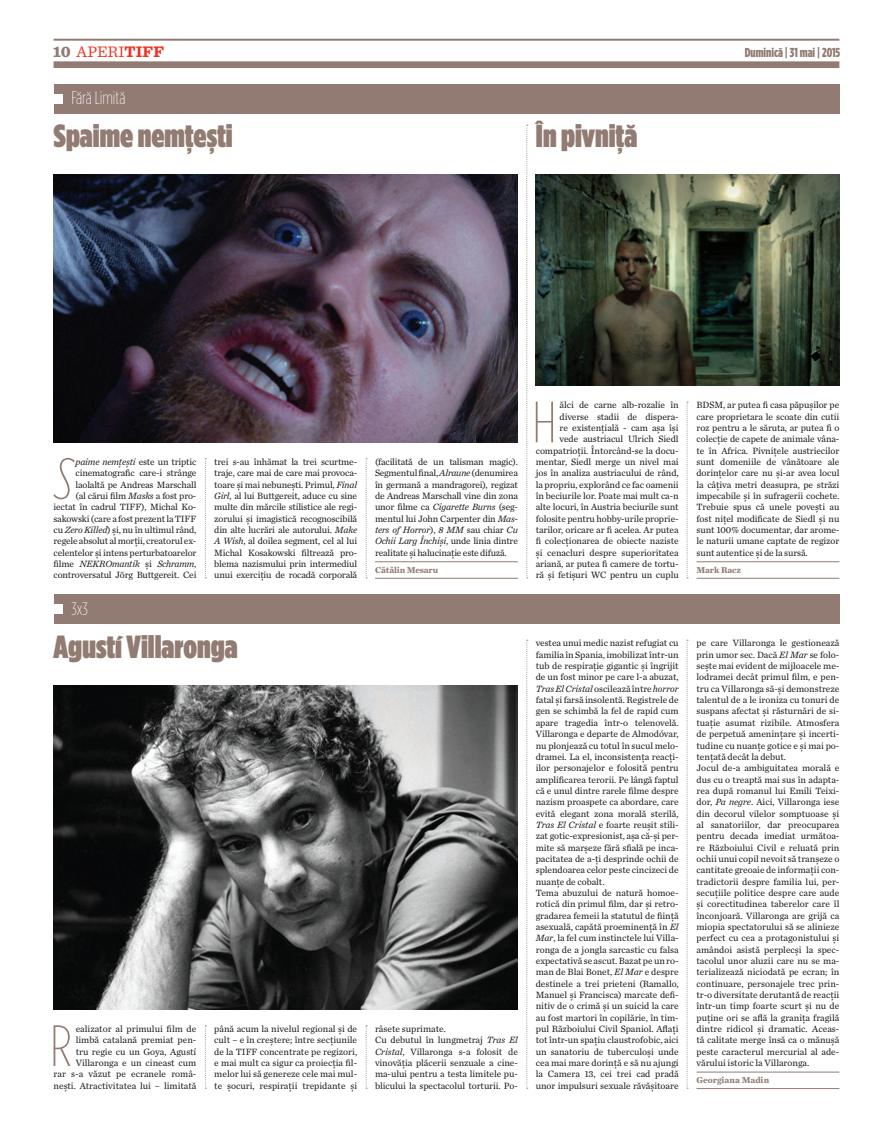
<style>
.page{position:relative;width:893px;height:1134px;background:#fff}
.page>*{position:absolute;margin:0;border:0;box-sizing:border-box;transform-origin:0 0}
.t1{font:200 58.1px "Gotham Condensed";color:#927b73}
.t2{font:italic 200 58.1px "Gotham Condensed";color:#927b73}
.t3{font:900 32px "Gotham Condensed";color:#927b73}
.t4{font:200 18px "Gotham Condensed";color:#fff}
.t5{font:16px "Sentinel";color:#ef3122}
.t6{font:900 13px "Gotham Condensed";color:#927b73}
.t7{font:9.5px/11.3px "Chronicle Text G2";color:#231f20;text-align:justify}
.t8{font:700 9px "Chronicle Text G2";letter-spacing:-.015em;color:#927b73}
.s1{font-weight:900;color:#927b73}
.s2{font-weight:700}
.s3{font-style:italic}
</style>
<div class="page">
<div style="left:54px;top:61px;width:785px;height:7px;background:#927b73"></div>
<hr style="left:54px;top:39px;width:785px;height:2px;background:#927b73">
<img style="left:54px;top:685px;width:464px;height:324px">
<img style="left:536px;top:175px;width:303px;height:211px">
<div style="left:54px;top:594px;width:785px;height:29px;background:#927b73"></div>
<div style="left:54px;top:84px;width:785px;height:29px;background:#927b73"></div>
<div style="left:54px;top:604px;width:9px;height:10px;background:#fff"></div>
<div style="left:54px;top:94px;width:9px;height:9px;background:#fff"></div>
<svg style="left:205px;top:1025px;width:1px;height:64px"></svg>
<svg style="left:205px;top:458px;width:1px;height:120px"></svg>
<svg style="left:366px;top:1025px;width:1px;height:64px"></svg>
<svg style="left:366px;top:458px;width:1px;height:120px"></svg>
<svg style="left:687px;top:640px;width:1px;height:449px"></svg>
<svg style="left:687px;top:402px;width:1px;height:176px"></svg>
<svg style="left:526px;top:640px;width:2px;height:449px"></svg>
<svg style="left:526px;top:125px;width:2px;height:453px"></svg>
<hr style="left:696px;top:561px;width:143px;height:1px;background:#927b73">
<hr style="left:696px;top:578px;width:143px;height:1px;background:#927b73">
<hr style="left:375px;top:561px;width:143px;height:1px;background:#927b73">
<hr style="left:375px;top:578px;width:143px;height:1px;background:#927b73">
<hr style="left:696px;top:1072px;width:143px;height:1px;background:#927b73">
<hr style="left:696px;top:1088px;width:143px;height:1px;background:#927b73">
<img style="left:54px;top:175px;width:464px;height:267px">
<h3 class="t5" style="left:53px;top:39px;width:113px"><span class="s1">10</span> APERI<span class="s2">TIFF</span></h3>
<h3 class="t6" style="left:745px;top:44px;width:97px">Duminică | 31 mai | 2015</h3>
<h3 class="t4" style="left:71px;top:88px;width:56px">Fără Limită</h3>
<h2 class="t3" style="left:54px;top:117px;width:181px">Spaime nemţești</h2>
<h2 class="t3" style="left:536px;top:117px;width:103px">În pivniţă</h2>
<h1 class="t2" style="left:54px;top:446px;width:20px">S</h1>
<p class="t7" style="left:54px;top:456px;width:144px;text-align:right"><span class="s3">paime nemțești</span> este un triptic cinematografic care-i strânge laolaltă pe Andreas Marschall<br>(al cărui film <span class="s3">Masks</span> a fost pro&shy;iectat în cadrul TIFF), Michal Ko&shy;sakowski (care a fost prezent la TIFF cu <span class="s3">Zero Killed</span>) și, nu în ultimul rând, regele absolut al morții, creatorul ex&shy;celentelor și intens perturbatoarelor filme <span class="s3">NEKROmantik</span> și <span class="s3">Schramm</span>, controversatul Jörg Buttgereit. Cei</p>
<h3 class="t4" style="left:71px;top:598px;width:18px">3x3</h3>
<p class="t7" style="left:214px;top:456px;width:144px">trei s-au înhămat la trei scurtme&shy;traje, care mai de care mai provoca&shy;toare și mai nebunești. Primul, <span class="s3">Final Girl</span>, al lui Buttgereit, aduce cu sine multe din mărcile stilistice ale regi&shy;zorului și imagistică recognoscibilă din alte lucrări ale autorului. <span class="s3">Make A Wish</span>, al doilea segment, cel al lui Michal Kosakowski filtrează pro&shy;blema nazismului prin intermediul unui exercițiu de rocadă corporală</p>
<h2 class="t3" style="left:54px;top:627px;width:186px">Agustí Villaronga</h2>
<p class="t7" style="left:54px;top:1023px;width:144px;text-align:right">ealizator al primului film de limbă catalană premiat pen-<br>tru regie cu un Goya, Agustí<br>Villaronga e un cineast cum<br>rar s-a văzut pe ecranele româ&shy;neşti. Atractivitatea lui – limitată</p>
<h1 class="t1" style="left:50px;top:1013px;width:23px">R</h1>
<p class="t7" style="left:214px;top:1023px;width:144px">până acum la nivelul regional şi de cult – e în creştere; între secţiunile de la TIFF concentrate pe regizori, e mai mult ca sigur ca proiecţia fil&shy;melor lui să genereze cele mai mul&shy;te şocuri, respiraţii trepidante şi</p>
<p class="t7" style="left:375px;top:456px;width:144px">(facilitată de un talisman magic).<br>Segmentul final, <span class="s3">Alraune</span> (denumirea în germană a mandragorei), regizat de Andreas Marschall vine din zona unor filme ca <span class="s3">Cigarette Burns</span> (seg&shy;mentul lui John Carpenter din <span class="s3">Mas&shy;ters of Horror</span>), <span class="s3">8 MM</span> sau chiar <span class="s3">Cu Ochii Larg Închiși</span>, unde linia dintre realitate și halucinație este difuză.</p>
<p class="t8" style="left:375px;top:563px;width:65px">Cătălin Mesaru</p>
<p class="t7" style="left:536px;top:399px;width:144px;text-align:right">ălci de carne alb-rozalie în diverse stadii de dispera-<br>re existențială - cam așa își<br>vede austriacul Ulrich Siedl compatrioții. Întorcând-se la docu&shy;mentar, Siedl merge un nivel mai jos în analiza austriacului de rând, la propriu, explorând ce fac oamenii în beciurile lor. Poate mai mult ca-n alte locuri, în Austria beciurile sunt folosite pentru hobby-urile proprie&shy;tarilor, oricare ar fi acelea. Ar putea fi colecționarea de obiecte naziste și cenacluri despre superioritatea ariană, ar putea fi camere de tortu&shy;ră și fetișuri WC pentru un cuplu</p>
<p class="t7" style="left:696px;top:399px;width:144px">BDSM, ar putea fi casa păpușilor pe care proprietara le scoate din cutii roz pentru a le săruta, ar putea fi o colecție de capete de animale vâna&shy;te în Africa. Pivnițele austriecilor sunt domeniile de vânătoare ale dorințelor care nu și-ar avea locul la câțiva metri deasupra, pe străzi impecabile și în sufragerii cochete.<br>Trebuie spus că unele povești au fost nițel modificate de Siedl și nu sunt 100% documentar, dar arome&shy;le naturii umane captate de regizor sunt autentice și de la sursă.</p>
<h1 class="t1" style="left:532px;top:389px;width:25px">H</h1>
<p class="t8" style="left:696px;top:563px;width:46px">Mark Racz</p>
<p class="t7" style="left:375px;top:1023px;width:144px;text-align:left">râsete suprimate.<br>Cu debutul în lungmetraj <span class="s3">Tras El<br>Cristal</span>, Villaronga s-a folosit de vinovăţia plăcerii senzuale a cine&shy;ma-ului pentru a testa limitele pu&shy;blicului la spectacolul torturii. Po-</p>
<p class="t7" style="left:536px;top:637px;width:144px;text-align:left">vestea unui medic nazist refugiat cu familia în Spania, imobilizat într-un tub de respiraţie gigantic şi îngrijit de un fost minor pe care l-a abuzat, <span class="s3">Tras El Cristal</span> oscilează între <span class="s3">horror </span>fatal şi farsă insolentă. Registrele de gen se schimbă la fel de rapid cum apare tragedia într-o telenovelă.<br>Villaronga e departe de Almodóvar, nu plonjează cu totul în sucul melo&shy;dramei. La el, inconsistenţa reacţi&shy;ilor personajelor e folosită pentru amplificarea terorii. Pe lângă faptul că e unul dintre rarele filme despre nazism proaspete ca abordare, care evită elegant zona morală sterilă, <span class="s3">Tras El Cristal</span> e foarte reuşit stili&shy;zat gotic-expresionist, aşa că-şi per&shy;mite să marşeze fără sfială pe inca&shy;pacitatea de a-ţi desprinde ochii de splendoarea celor peste cincizeci de nuanţe de cobalt.<br>Tema abuzului de natură homoe&shy;rotică din primul film, dar şi retro&shy;gradarea femeii la statutul de fiinţă asexuală, capătă proeminenţă în <span class="s3">El Mar</span>, la fel cum instinctele lui Villa&shy;ronga de a jongla sarcastic cu falsa expectativă se ascut. Bazat pe un ro&shy;man de Blai Bonet, <span class="s3">El Mar</span> e despre destinele a trei prieteni (Ramallo, Manuel şi Francisca) marcate defi&shy;nitiv de o crimă şi un suicid la care au fost martori în copilărie, în tim&shy;pul Războiului Civil Spaniol. Aflaţi tot într-un spaţiu claustrofobic, aici un sanatoriu de tuberculoşi unde cea mai mare dorință e să nu ajungi la Camera 13, cei trei cad pradă unor impulsuri sexuale răvăşitoare</p>
<p class="t7" style="left:696px;top:637px;width:144px;text-align:left">pe care Villaronga le gestionează prin umor sec. Dacă <span class="s3">El Mar</span> se folo&shy;seşte mai evident de mijloacele me&shy;lodramei decât primul film, e pen&shy;tru ca Villaronga să-şi demonstreze talentul de a le ironiza cu tonuri de suspans afectat şi răsturnări de si&shy;tuaţie asumat rizibile. Atmosfera de perpetuă ameninţare şi incerti&shy;tudine cu nuanţe gotice e şi mai po&shy;tenţată decât la debut.<br>Jocul de-a ambiguitatea morală e dus cu o treaptă mai sus în adapta&shy;rea după romanul lui Emili Teixi&shy;dor, <span class="s3">Pa negre</span>. Aici, Villaronga iese din decorul vilelor somptuoase şi al sanatoriilor, dar preocuparea pentru decada imediat următoa&shy;re Războiului Civil e reluată prin ochii unui copil nevoit să tranşeze o cantitate greoaie de informaţii con&shy;tradictorii despre familia lui, per&shy;secuţiile politice despre care aude şi corectitudinea taberelor care îl înconjoară. Villaronga are grijă ca miopia spectatorului să se alinieze perfect cu cea a protagonistului şi amândoi asistă perplecşi la spec&shy;tacolul unor aluzii care nu se ma&shy;terializează niciodată pe ecran; în continuare, personajele trec prin&shy;tr-o diversitate derutantă de reacţii într-un timp foarte scurt şi nu de puţine ori se află la graniţa fragilă dintre ridicol şi dramatic. Aceas&shy;tă calitate merge însă ca o mănuşă peste caracterul mercurial al ade&shy;vărului istoric la Villaronga.</p>
<p class="t8" style="left:696px;top:1073px;width:74px">Georgiana Madin</p>
</div>
